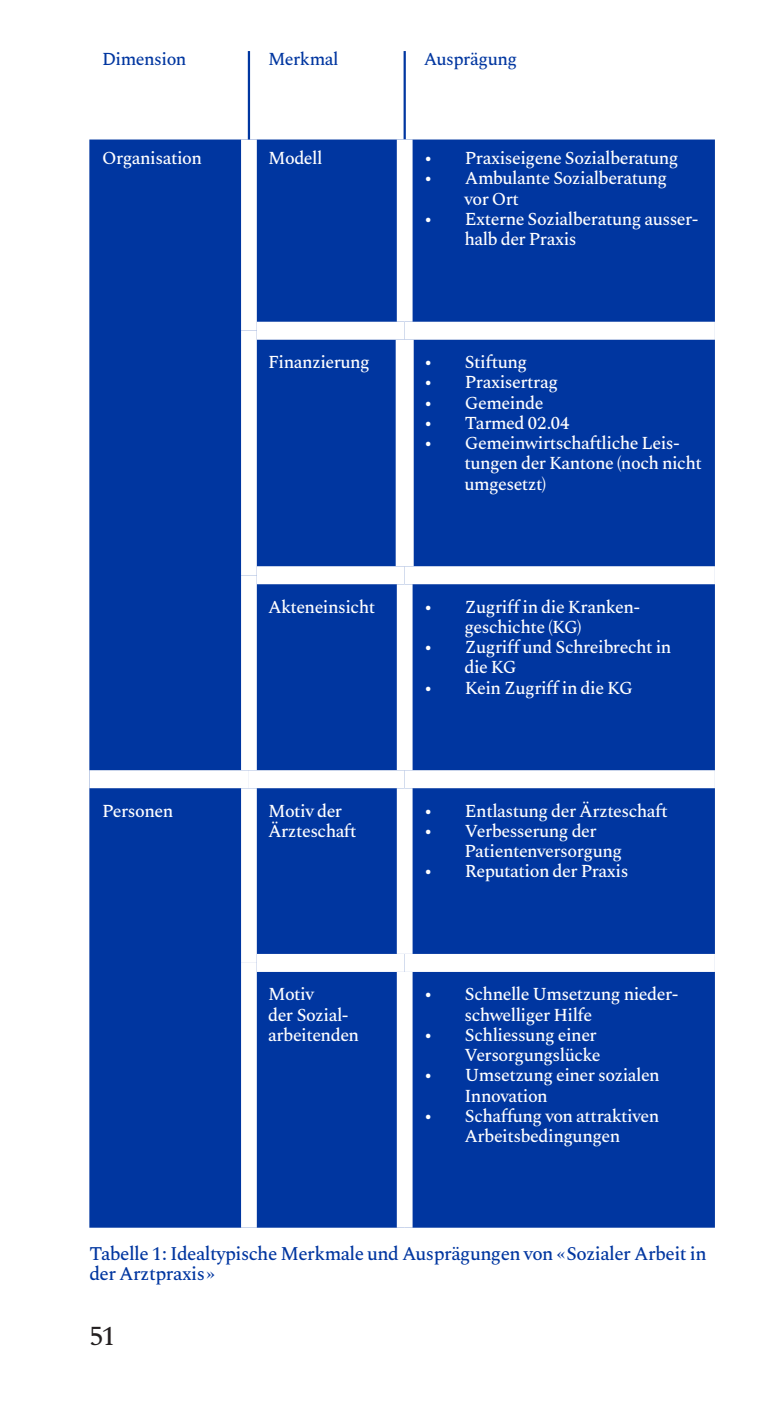
<style>
.page{position:relative;width:766px;height:1404px;background:#fff}
.page>*{position:absolute;margin:0;border:0;box-sizing:border-box;transform-origin:0 0}
.t1{font:500 27px "Spectral";color:#231f20}
.t2{font:500 19.12px/20.2px "Spectral";letter-spacing:-.03em;color:#0036a0}
.t3{font:500 18px/20.2px "Spectral";letter-spacing:-.03em;color:#fff}
.t4{font:500 18px "Spectral";letter-spacing:-.03em;color:#0036a0}
</style>
<div class="page">
<svg style="left:247px;top:51px;width:159px;height:88px"></svg>
<div style="left:89px;top:139px;width:307px;height:1088px;background:#0036a0"></div>
<div style="left:412px;top:139px;width:302px;height:1088px;background:#0036a0"></div>
<div style="left:241px;top:139px;width:16px;height:192px;background:#fff"></div>
<div style="left:241px;top:331px;width:16px;height:244px;background:#fff"></div>
<div style="left:241px;top:575px;width:16px;height:195px;background:#fff"></div>
<div style="left:241px;top:788px;width:16px;height:174px;background:#fff"></div>
<div style="left:241px;top:962px;width:16px;height:265px;background:#fff"></div>
<div style="left:257px;top:322px;width:147px;height:18px;background:#fff"></div>
<div style="left:257px;top:566px;width:147px;height:18px;background:#fff"></div>
<div style="left:89px;top:770px;width:160px;height:18px;background:#fff"></div>
<div style="left:249px;top:770px;width:155px;height:18px;background:#fff"></div>
<div style="left:257px;top:953px;width:147px;height:18px;background:#fff"></div>
<hr style="left:248px;top:51px;width:2px;height:88px;background:#0036a0">
<hr style="left:403px;top:51px;width:2px;height:88px;background:#0036a0">
<div style="left:404px;top:770px;width:310px;height:18px;background:#fff"></div>
<div style="left:404px;top:953px;width:310px;height:18px;background:#fff"></div>
<div style="left:404px;top:322px;width:310px;height:18px;background:#fff"></div>
<div style="left:395px;top:340px;width:18px;height:226px;background:#fff"></div>
<div style="left:404px;top:566px;width:310px;height:18px;background:#fff"></div>
<p class="t4" style="left:102px;top:46px;width:86px">Dimension</p>
<p class="t4" style="left:268px;top:46px;width:72px">Merkmal</p>
<p class="t4" style="left:423px;top:46px;width:95px">Ausprägung</p>
<p class="t3" style="left:102px;top:147px;width:101px">Organisation</p>
<p class="t3" style="left:268px;top:147px;width:56px">Modell</p>
<p class="t3" style="left:424px;top:147px;width:256px">• Praxiseigene Sozialberatung</p>
<p class="t3" style="left:464px;top:167px;width:204px;text-indent:-40px">• Ambulante Sozialberatung vor Ort</p>
<p class="t3" style="left:464px;top:207px;width:235px;text-indent:-41px">• Externe Sozialberatung ausser&shy;halb der Praxis</p>
<p class="t3" style="left:268px;top:351px;width:103px">Finanzierung</p>
<p class="t3" style="left:424px;top:351px;width:105px">• Stiftung</p>
<p class="t3" style="left:424px;top:371px;width:136px">• Praxisertrag</p>
<p class="t3" style="left:424px;top:391px;width:121px">• Gemeinde</p>
<p class="t3" style="left:424px;top:411px;width:147px">• Tarmed 02.04</p>
<p class="t3" style="left:464px;top:432px;width:239px;text-indent:-40px">• Gemeinwirtschaftliche Leis&shy;tungen der Kantone (noch nicht umgesetzt)</p>
<p class="t3" style="left:268px;top:595px;width:109px">Akteneinsicht</p>
<p class="t3" style="left:464px;top:595px;width:175px;text-indent:-40px">• Zugriff in die Kranken&shy;geschichte (KG)</p>
<p class="t3" style="left:464px;top:635px;width:208px;text-indent:-41px">• Zugriff und Schreibrecht in die KG</p>
<p class="t3" style="left:424px;top:676px;width:210px">• Kein Zugriff in die KG</p>
<p class="t3" style="left:102px;top:799px;width:73px">Personen</p>
<p class="t3" style="left:268px;top:799px;width:90px">Motiv der<br>Ärzteschaft</p>
<p class="t3" style="left:424px;top:799px;width:245px">• Entlastung der Ärzteschaft</p>
<p class="t3" style="left:464px;top:819px;width:159px;text-indent:-40px">• Verbesserung der<br>Patientenversorgung</p>
<p class="t3" style="left:424px;top:859px;width:206px">• Reputation der Praxis</p>
<p class="t3" style="left:268px;top:982px;width:93px">Motiv<br>der Sozial&shy;arbeitenden</p>
<p class="t3" style="left:464px;top:982px;width:215px;text-indent:-40px">• Schnelle Umsetzung nieder&shy;schwelliger Hilfe</p>
<p class="t3" style="left:424px;top:1023px;width:178px;text-align:right">• Schliessung einer<br>Versorgungslücke</p>
<p class="t3" style="left:464px;top:1063px;width:197px;text-indent:-40px">• Umsetzung einer sozialen<br>Innovation</p>
<p class="t3" style="left:424px;top:1104px;width:237px;text-align:center">• Schaffung von attraktiven<br>Arbeitsbedingungen</p>
<p class="t2" style="left:89px;top:1241px;width:618px">Tabelle 1: Idealtypische Merkmale und Ausprägungen von «Sozialer Arbeit in der Arztpraxis»</p>
<h1 class="t1" style="left:89px;top:1316px;width:27px">51</h1>
</div>
